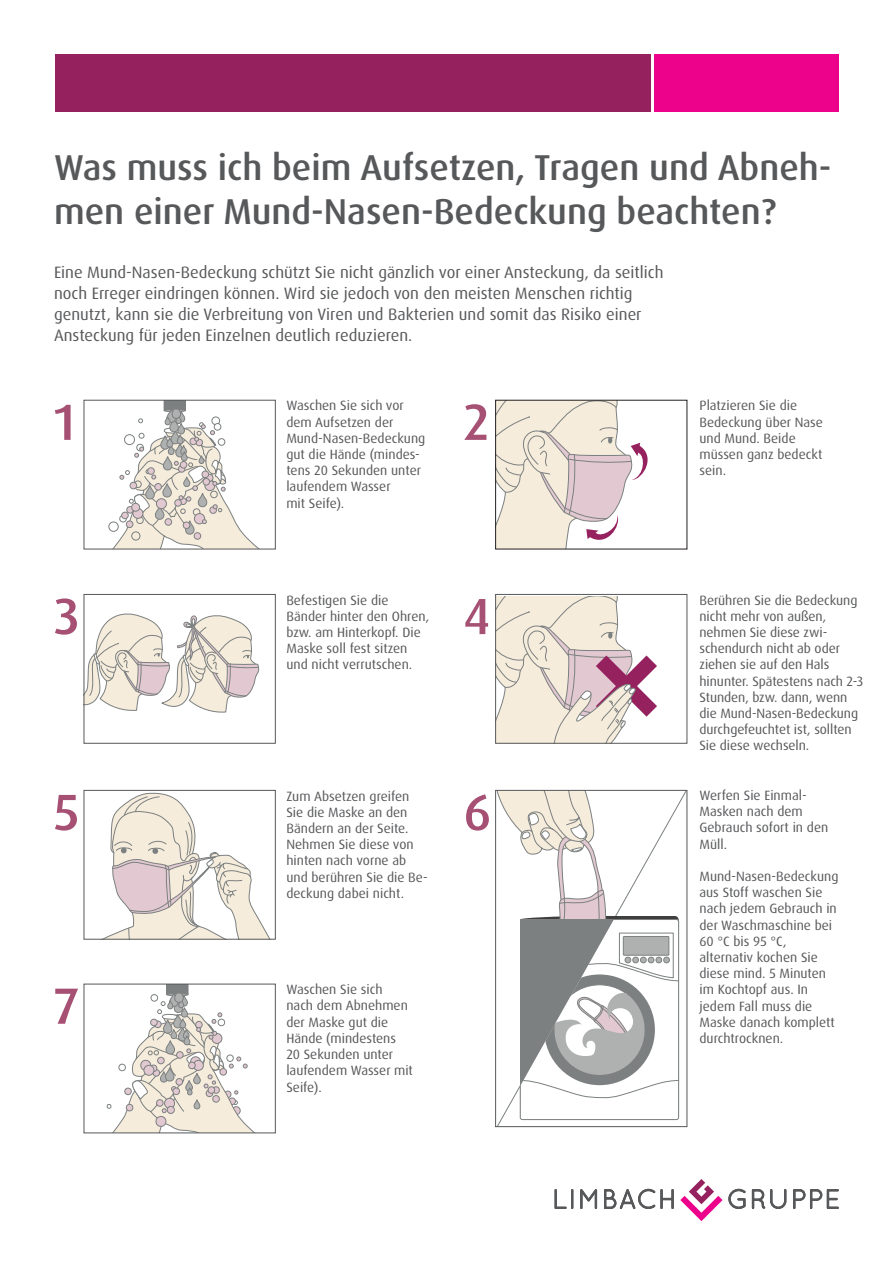
<style>
.page{position:relative;width:893px;height:1263px;background:#fff}
.page>*{position:absolute;margin:0;border:0;box-sizing:border-box;transform-origin:0 0}
.t1{font:500 51px "Dax Pro";color:#a65074}
.t2{font:500 36px/43.2px "Dax Pro";color:#57585a}
.t3{font:16.5px/21px "Dax Pro";color:#57585a}
.t4{font:13.5px/16.2px "Dax Pro";color:#57585a}
</style>
<div class="page">
<svg style="left:555px;top:1189px;width:118px;height:20px"></svg>
<svg style="left:729px;top:1189px;width:110px;height:20px"></svg>
<svg style="left:680px;top:1179px;width:42px;height:42px"></svg>
<svg style="left:108px;top:402px;width:150px;height:145px"></svg>
<div style="left:84px;top:400px;width:192px;height:149px;border:1px solid #57585a"></div>
<svg style="left:86px;top:613px;width:174px;height:100px"></svg>
<div style="left:84px;top:594px;width:192px;height:150px;border:1px solid #57585a"></div>
<svg style="left:106px;top:792px;width:163px;height:145px"></svg>
<div style="left:84px;top:790px;width:192px;height:149px;border:1px solid #57585a"></div>
<svg style="left:106px;top:986px;width:147px;height:145px"></svg>
<div style="left:84px;top:984px;width:192px;height:149px;border:1px solid #57585a"></div>
<svg style="left:497px;top:402px;width:151px;height:145px"></svg>
<svg style="left:497px;top:596px;width:160px;height:146px"></svg>
<div style="left:495px;top:594px;width:192px;height:150px;border:1px solid #57585a"></div>
<svg style="left:497px;top:792px;width:188px;height:333px"></svg>
<div style="left:520px;top:919px;width:159px;height:200px;background:#fff;border-radius:2px"></div>
<svg style="left:497px;top:792px;width:182px;height:307px"></svg>
<div style="left:495px;top:790px;width:192px;height:337px;border:1px solid #57585a"></div>
<div style="left:655px;top:54px;width:184px;height:57px;background:#ed028c"></div>
<div style="left:55px;top:54px;width:596px;height:57px;background:#96215f"></div>
<h2 class="t2" style="left:54px;top:146px;width:779px">Was muss ich beim Aufsetzen, Tragen und Abneh&shy;men einer Mund-Nasen-Bedeckung beachten?</h2>
<p class="t3" style="left:54px;top:262px;width:611px">Eine Mund-Nasen-Bedeckung schützt Sie nicht gänzlich vor einer Ansteckung, da seitlich noch Erreger eindringen können. Wird sie jedoch von den meisten Menschen richtig genutzt, kann sie die Verbreitung von Viren und Bakterien und somit das Risiko einer Ansteckung für jeden Einzelnen deutlich reduzieren.</p>
<h1 class="t1" style="left:54px;top:389px;width:23px">1</h1>
<p class="t4" style="left:286px;top:398px;width:140px">Waschen Sie sich vor dem Aufsetzen der<br>Mund-Nasen-Bedeckung gut die Hände (mindes&shy;tens 20 Sekunden unter laufendem Wasser<br>mit Seife).</p>
<h1 class="t1" style="left:463px;top:389px;width:27px">2</h1>
<p class="t4" style="left:699px;top:398px;width:125px">Platzieren Sie die<br>Bedeckung über Nase und Mund. Beide müssen ganz bedeckt sein.</p>
<h1 class="t1" style="left:54px;top:583px;width:27px">3</h1>
<p class="t4" style="left:286px;top:592px;width:144px">Befestigen Sie die<br>Bänder hinter den Ohren, bzw. am Hinterkopf. Die<br>Maske soll fest sitzen und nicht verrutschen.</p>
<h1 class="t1" style="left:463px;top:583px;width:28px">4</h1>
<h1 class="t1" style="left:54px;top:779px;width:27px">5</h1>
<p class="t4" style="left:286px;top:788px;width:143px">Zum Absetzen greifen<br>Sie die Maske an den<br>Bändern an der Seite.<br>Nehmen Sie diese von hinten nach vorne ab und berühren Sie die Be&shy;deckung dabei nicht.</p>
<h1 class="t1" style="left:463px;top:779px;width:29px">6</h1>
<h1 class="t1" style="left:54px;top:973px;width:26px">7</h1>
<p class="t4" style="left:286px;top:981px;width:128px">Waschen Sie sich<br>nach dem Abnehmen der Maske gut die<br>Hände (mindestens<br>20 Sekunden unter laufendem Wasser mit<br>Seife).</p>
<p class="t4" style="left:699px;top:592px;width:165px">Berühren Sie die Bedeckung nicht mehr von außen, nehmen Sie diese zwi&shy;schendurch nicht ab oder ziehen sie auf den Hals hinunter. Spätestens nach 2-3<br>Stunden, bzw. dann, wenn die Mund-Nasen-Bedeckung durchgefeuchtet ist, sollten<br>Sie diese wechseln.</p>
<p class="t4" style="left:699px;top:787px;width:130px">Werfen Sie Einmal-<br>Masken nach dem<br>Gebrauch sofort in den<br>Müll.</p>
<p class="t4" style="left:699px;top:868px;width:140px">Mund-Nasen-Bedeckung aus Stoff waschen Sie nach jedem Gebrauch in der Waschmaschine bei<br>60 °C bis 95 °C, alternativ kochen Sie diese mind. 5 Minuten im Kochtopf aus. In jedem Fall muss die<br>Maske danach komplett durchtrocknen.</p>
</div>
